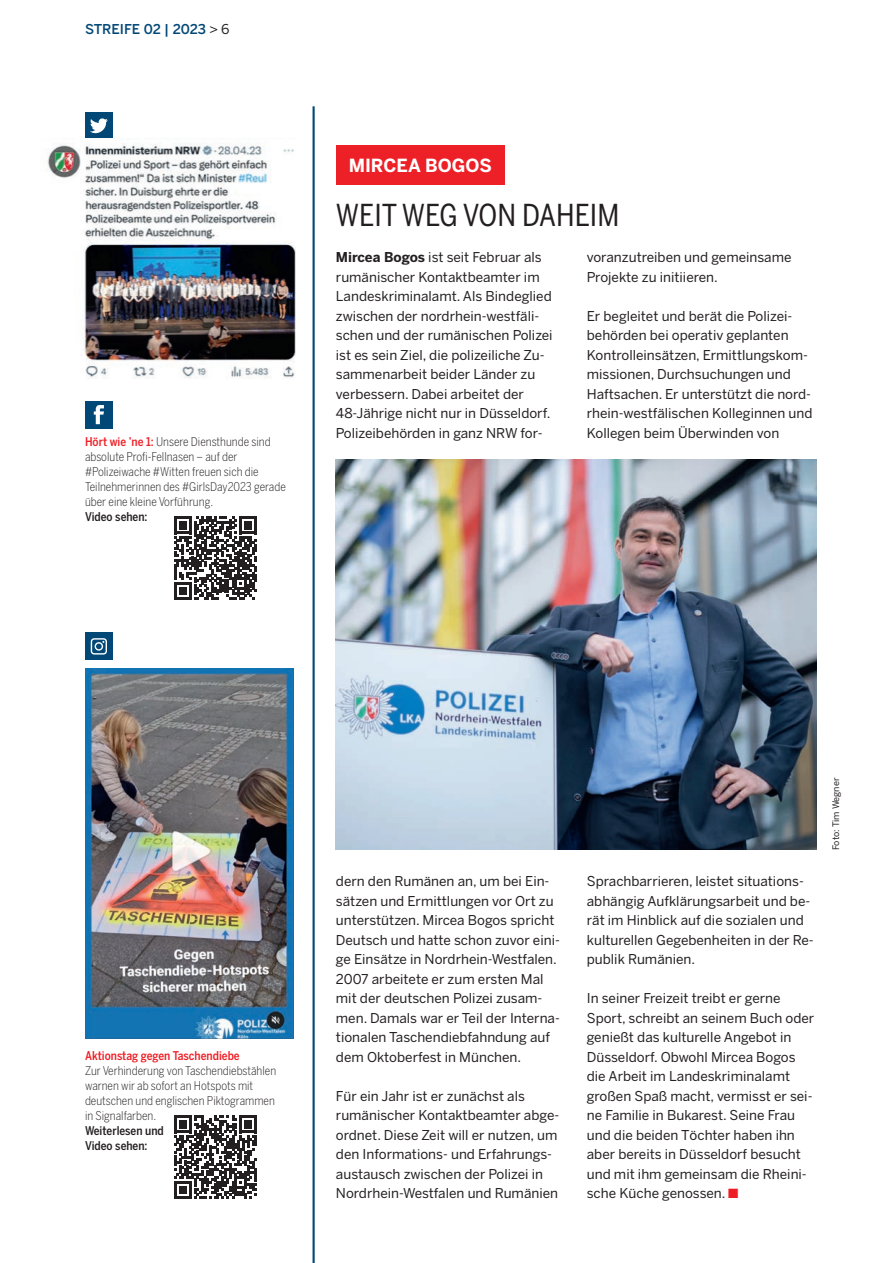
<style>
.page{position:relative;width:893px;height:1263px;background:#fff}
.page>*{position:absolute;margin:0;border:0;box-sizing:border-box;transform-origin:0 0}
.t1{font:30px "Benton Sans Cond";color:#231f20}
.t2{font:700 18px "Benton Sans";color:#fff}
.t3{font:13.5px/19.5px "Benton Sans";color:#231f20}
.t4{font:500 13.5px "Benton Sans";letter-spacing:-.005em;color:#024876}
.t5{font:300 12px/15px "Benton Sans Cond";color:#231f20}
.t6{font:500 12px/15px "Benton Sans Cond";color:#231f20}
.t7{font:500 12px "Benton Sans Cond";color:#ee1d23}
.t8{font:9px "Benton Sans";color:#231f20}
.s1{font-weight:400;color:#231f20}
.s2{font-weight:500;color:#ee2027}
.s3{font-weight:700}
.s4{color:#ee1d23}
</style>
<div class="page">
<img style="left:85px;top:669px;width:208px;height:370px">
<div style="left:85px;top:401px;width:28px;height:27px;background:#024876"></div>
<svg style="left:94px;top:405px;width:10px;height:19px"></svg>
<div style="left:85px;top:112px;width:28px;height:28px;background:#024876"></div>
<svg style="left:90px;top:118px;width:18px;height:16px"></svg>
<div style="left:85px;top:632px;width:28px;height:28px;background:#024876"></div>
<svg style="left:91px;top:638px;width:16px;height:16px"></svg>
<hr style="left:313px;top:106px;width:2px;height:1157px;background:#024876">
<div style="left:336px;top:145px;width:169px;height:39px;background:#ee2027"></div>
<img style="left:336px;top:460px;width:480px;height:390px">
<img style="left:47px;top:139px;width:249px;height:240px">
<svg style="left:174px;top:1115px;width:83px;height:84px"></svg>
<svg style="left:174px;top:516px;width:83px;height:84px"></svg>
<p class="t4" style="left:85px;top:21px;width:146px">STREIFE 02 | 2023 <span class="s1">&gt; 6</span></p>
<p class="t5" style="left:85px;top:434px;width:202px"><span class="s2">Hört wie ’ne 1:</span> Unsere Diensthunde sind absolute Profi-Fellnasen – auf der #Polizeiwache #Witten freuen sich die Teilnehmerinnen des #GirlsDay2023 gerade über eine kleine Vorführung.</p>
<p class="t6" style="left:85px;top:509px;width:64px">Video sehen:</p>
<h2 class="t2" style="left:349px;top:155px;width:145px">MIRCEA BOGOS</h2>
<h1 class="t1" style="left:336px;top:198px;width:285px">WEIT WEG VON DAHEIM</h1>
<p class="t3" style="left:336px;top:247px;width:218px"><span class="s3">Mircea Bogos</span> ist seit Februar als rumänischer Kontaktbeamter im Landeskriminalamt. Als Bindeglied zwischen der nordrhein-westfäli&shy;schen und der rumänischen Polizei ist es sein Ziel, die polizeiliche Zu&shy;sammenarbeit beider Länder zu verbessern. Dabei arbeitet der 48-Jährige nicht nur in Düsseldorf.<br>Polizeibehörden in ganz NRW for-</p>
<p class="t3" style="left:587px;top:247px;width:206px">voranzutreiben und gemeinsame<br>Projekte zu initiieren.</p>
<p class="t3" style="left:587px;top:306px;width:227px">Er begleitet und berät die Polizei&shy;behörden bei operativ geplanten Kontrolleinsätzen, Ermittlungskom&shy;missionen, Durchsuchungen und Haftsachen. Er unterstützt die nord&shy;rhein-westfälischen Kolleginnen und Kollegen beim Überwinden von</p>
<p class="t7" style="left:85px;top:1049px;width:156px">Aktionstag gegen Taschendiebe</p>
<p class="t5" style="left:85px;top:1063px;width:193px">Zur Verhinderung von Taschendiebstählen warnen wir ab sofort an Hotspots mit deutschen und englischen Piktogrammen in Signalfarben.</p>
<p class="t6" style="left:85px;top:1123px;width:80px">Weiterlesen und<br>Video sehen:</p>
<p class="t3" style="left:336px;top:871px;width:225px">dern den Rumänen an, um bei Ein&shy;sätzen und Ermittlungen vor Ort zu unterstützen. Mircea Bogos spricht Deutsch und hatte schon zuvor eini&shy;ge Einsätze in Nordrhein-Westfalen.<br>2007 arbeitete er zum ersten Mal mit der deutschen Polizei zusam&shy;men. Damals war er Teil der Interna&shy;tionalen Taschendiebfahndung auf dem Oktoberfest in München.</p>
<p class="t3" style="left:336px;top:1086px;width:225px">Für ein Jahr ist er zunächst als rumänischer Kontaktbeamter abge&shy;ordnet. Diese Zeit will er nutzen, um den Informations- und Erfahrungs&shy;austausch zwischen der Polizei in Nordrhein-Westfalen und Rumänien</p>
<p class="t3" style="left:587px;top:871px;width:228px">Sprachbarrieren, leistet situations&shy;abhängig Aufklärungsarbeit und be&shy;rät im Hinblick auf die sozialen und kulturellen Gegebenheiten in der Re&shy;publik Rumänien.</p>
<p class="t3" style="left:587px;top:988px;width:229px">In seiner Freizeit treibt er gerne<br>Sport, schreibt an seinem Buch oder genießt das kulturelle Angebot in<br>Düsseldorf. Obwohl Mircea Bogos die Arbeit im Landeskriminalamt großen Spaß macht, vermisst er sei&shy;ne Familie in Bukarest. Seine Frau und die beiden Töchter haben ihn aber bereits in Düsseldorf besucht und mit ihm gemeinsam die Rheini&shy;sche Küche genossen. <span class="s4">■</span></p>
<p class="t8" style="left:830px;top:850px;width:74px;rotate:-90deg">Foto: Tim Wegner</p>
</div>
